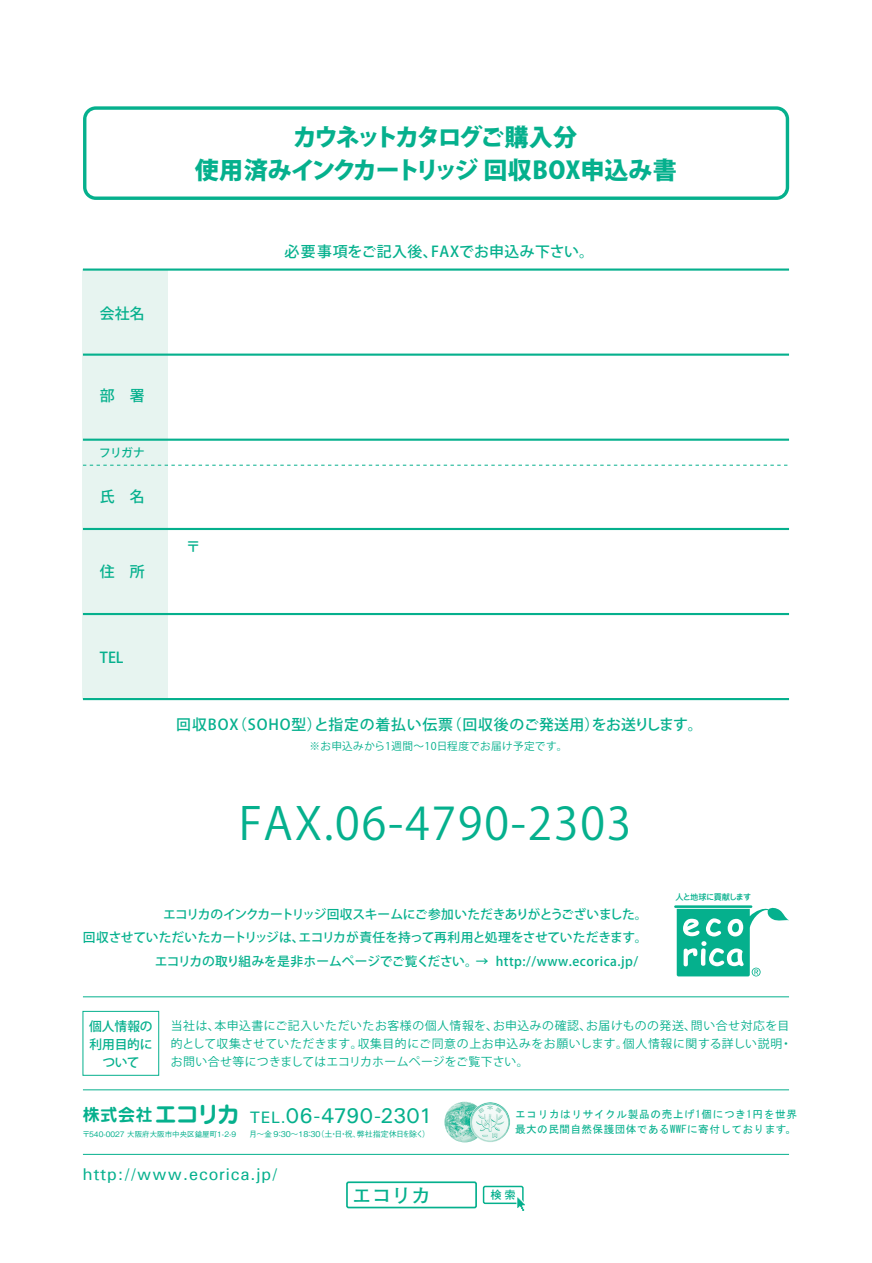
<style>
.page{position:relative;width:872px;height:1263px;background:#fff}
.page>*{position:absolute;margin:0;border:0;box-sizing:border-box;transform-origin:0 0}
.t1{font:44.7px "Koz Go Pro";letter-spacing:.04em;color:#05b08d}
.t2{font:800 24px/33px "Koz Go Pro";letter-spacing:-.07em;color:#05b08d;text-align:center}
.t3{font:21.3px "Univers";letter-spacing:-.02em;color:#05b08d}
.t4{font:700 19.65px "Futo Go B101 Pro";color:#05b08d}
.t5{font:16.95px "Univers";letter-spacing:.04em;color:#05b08d}
.t6{font:500 14.85px "Koz Go Pro";letter-spacing:.05em;color:#05b08d}
.t7{font:500 14.85px "Koz Go Pro";letter-spacing:.03em;color:#05b08d}
.t8{font:500 12.75px/18.1px "Koz Go Pro";letter-spacing:-.015em;color:#05b08d;text-align:center}
.t9{font:500 12.75px "Koz Go Pro";letter-spacing:.02em;color:#05b08d}
.t10{font:500 12.75px "Koz Go Pro";letter-spacing:-.035em;color:#05b08d}
.t11{font:11.85px/18px "Koz Go Pro";letter-spacing:.04em;color:#05b08d}
.t12{font:500 11.7px "Koz Go Pro";color:#05b08d}
.t13{font:700 11.25px "Futo Go B101 Pro";color:#05b08d}
.t14{font:10.65px/14.9px "Koz Go Std Regular 90 ms RKSJ H";letter-spacing:.05em;color:#05b08d}
.t15{font:10.65px "Koz Go Pro";letter-spacing:.04em;color:#05b08d}
.t16{font:500 8.1px "Jun 34 Pro";letter-spacing:-.095em;color:#05b08d}
.t17{font:500 7.95px "Gothic BBB Pro";color:#05b08d}
.t18{font:500 7.5px "Gothic BBB Pro";color:#05b08d}
.s1{font-family:"Jun 501 Pro";font-weight:700;font-size:16.95px}
.s2{font-family:"Jun 501 Pro";font-weight:700;font-size:22.5px}
.s3{font-size:16.65px}
</style>
<div class="page">
<svg style="left:83px;top:106px;width:706px;height:94px"></svg>
<div style="left:83px;top:270px;width:85px;height:429px;background:#e7f4f0"></div>
<hr style="left:83px;top:268px;width:706px;height:3px;background:#05b08d">
<hr style="left:83px;top:354px;width:706px;height:2px;background:#05b08d">
<hr style="left:83px;top:439px;width:706px;height:2px;background:#05b08d">
<svg style="left:83px;top:465px;width:705px;height:1px"></svg>
<hr style="left:83px;top:528px;width:706px;height:2px;background:#05b08d">
<hr style="left:83px;top:613px;width:706px;height:2px;background:#05b08d">
<hr style="left:83px;top:698px;width:706px;height:2px;background:#05b08d">
<hr style="left:83px;top:1154px;width:706px;height:1px;background:#05b08d">
<hr style="left:83px;top:1089px;width:706px;height:1px;background:#05b08d">
<hr style="left:83px;top:996px;width:706px;height:1px;background:#05b08d">
<hr style="left:674px;top:905px;width:78px;height:3px;background:#05b08d">
<svg style="left:676px;top:907px;width:113px;height:69px"></svg>
<div style="left:346px;top:1181px;width:131px;height:27px;border:2px solid #05b08d;border-radius:2px"></div>
<div style="left:483px;top:1186px;width:40px;height:18px;border:1px solid #05b08d;border-radius:2px"></div>
<svg style="left:515px;top:1196px;width:10px;height:15px"></svg>
<img style="left:444px;top:1102px;width:41px;height:40px;border-radius:20px">
<img style="left:470px;top:1102px;width:40px;height:40px;border-radius:20px">
<div style="left:83px;top:1011px;width:76px;height:64px;border:1px solid #05b08d"></div>
<h2 class="t2" style="left:195px;top:122px;width:483px">カウネットカタログご購入分<br>使用済みインクカートリッジ 回収BOX申込み書</h2>
<p class="t7" style="left:100px;top:304px;width:46px">会社名</p>
<p class="t7" style="left:100px;top:386px;width:46px">部　署</p>
<p class="t12" style="left:99px;top:446px;width:47px">フリガナ</p>
<p class="t7" style="left:100px;top:487px;width:46px">氏　名</p>
<p class="t7" style="left:100px;top:562px;width:46px">住　所</p>
<p class="t7" style="left:100px;top:648px;width:25px">TEL</p>
<p class="t7" style="left:284px;top:242px;width:311px">必要事項をご記入後、FAXでお申込み下さい。</p>
<p class="t7" style="left:186px;top:537px;width:16px">〒</p>
<p class="t6" style="left:176px;top:715px;width:528px">回収BOX（SOHO型）と指定の着払い伝票（回収後のご発送用）をお送りします。</p>
<p class="t15" style="left:309px;top:739px;width:259px">※お申込みから1週間～10日程度でお届け予定です。</p>
<h1 class="t1" style="left:239px;top:795px;width:394px">FAX.06-4790-2303</h1>
<p class="t16" style="left:675px;top:890px;width:77px">人と地球に貢献します</p>
<p class="t10" style="left:163px;top:906px;width:486px">エコリカのインクカートリッジ回収スキームにご参加いただきありがとうございました。</p>
<p class="t8" style="left:83px;top:929px;width:566px">回収させていただいたカートリッジは、エコリカが責任を持って再利用と処理をさせていただきます。</p>
<p class="t9" style="left:155px;top:953px;width:485px">エコリカの取り組みを是非ホームページでご覧ください。→ http://www.ecorica.jp/</p>
<p class="t8" style="left:89px;top:1018px;width:65px">個人情報の利用目的について</p>
<p class="t11" style="left:171px;top:1017px;width:622px">当社は、本申込書にご記入いただいたお客様の個人情報を、お申込みの確認、お届けものの発送、問い合せ対応を目的として収集させていただきます。収集目的にご同意の上お申込みをお願いします。個人情報に関する詳しい説明・お問い合せ等につきましてはエコリカホームページをご覧下さい。</p>
<h3 class="t3" style="left:83px;top:1102px;width:351px"><span class="s1">株式会社</span><span class="s2">エコリカ</span> <span class="s3">TEL.</span>06-4790-2301</h3>
<p class="t18" style="left:82px;top:1128px;width:155px">〒540-0027 大阪府大阪市中央区鎗屋町1-2-9</p>
<p class="t17" style="left:249px;top:1128px;width:182px">月～金 9：30～18：30（土・日・祝、弊社指定休日を除く）</p>
<h3 class="t5" style="left:83px;top:1163px;width:196px">http://www.ecorica.jp/</h3>
<p class="t14" style="left:515px;top:1107px;width:283px">エコリカはリサイクル製品の売上げ1個につき1円を世界最大の民間自然保護団体であるWWFに寄付しております。</p>
<h3 class="t4" style="left:352px;top:1179px;width:80px">エコリカ</h3>
<p class="t13" style="left:490px;top:1186px;width:26px">検索</p>
</div>
